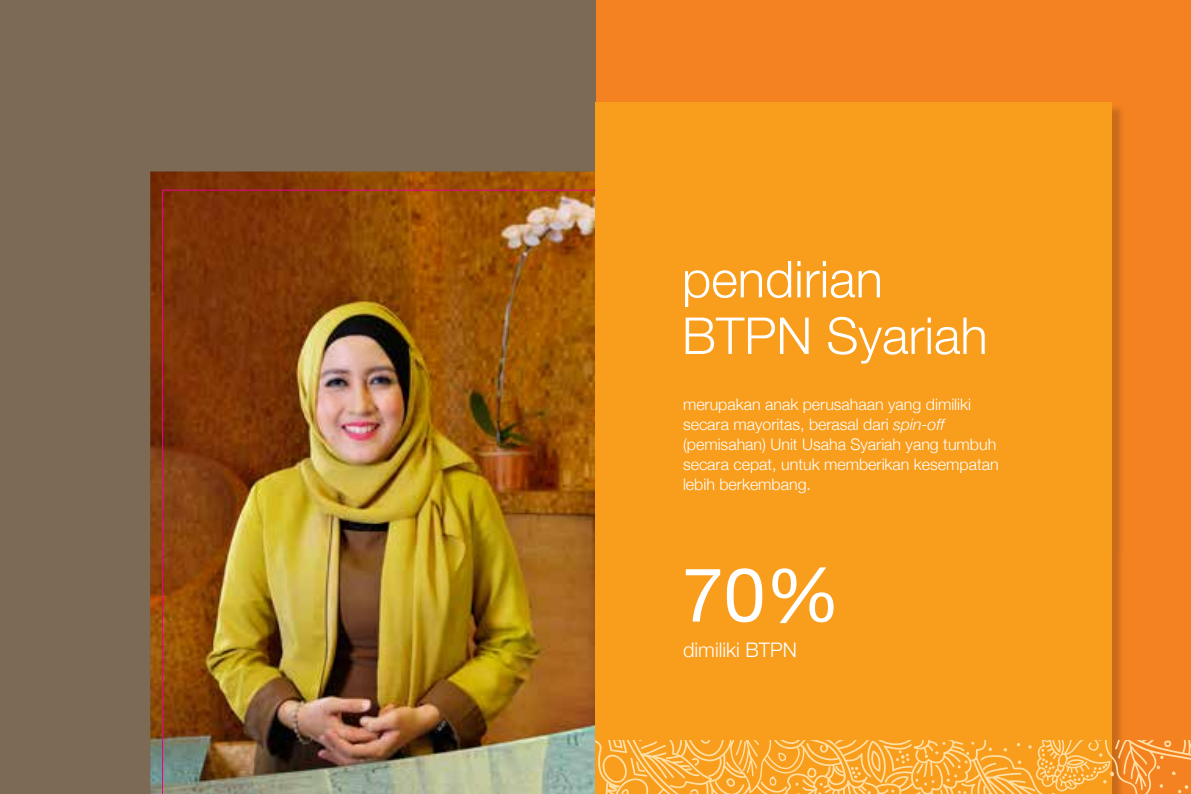
<style>
.page{position:relative;width:1191px;height:794px;background:#fff}
.page>*{position:absolute;margin:0;border:0;box-sizing:border-box;transform-origin:0 0}
.t1{font:75px "Helvetica Neue";color:#fff}
.t2{font:300 50.9px/56.6px "Helvetica Neue";color:#fff}
.t3{font:300 20.1px "Helvetica Neue";color:#fff}
.t4{font:300 16px/20px "Helvetica Neue";color:#fff}
.s1{font-style:italic}
</style>
<div class="page">
<div style="left:595px;top:0;width:596px;height:794px;background:#f58220"></div>
<div style="left:0;top:0;width:595px;height:794px;background:#7c6a55"></div>
<img style="left:150px;top:171px;width:445px;height:623px">
<div style="left:595px;top:102px;width:517px;height:692px;background:#f99d1c"></div>
<img style="left:162px;top:190px;width:434px;height:604px">
<svg style="left:595px;top:740px;width:596px;height:54px"></svg>
<h2 class="t2" style="left:682px;top:248px;width:307px">pendirian<br>BTPN Syariah</h2>
<p class="t4" style="left:683px;top:393px;width:317px">merupakan anak perusahaan yang dimiliki secara mayoritas, berasal dari <span class="s1">spin-off </span>(pemisahan) Unit Usaha Syariah yang tumbuh secara cepat, untuk memberikan kesempatan lebih berkembang.</p>
<h1 class="t1" style="left:682px;top:541px;width:160px">70%</h1>
<p class="t3" style="left:683px;top:634px;width:115px">dimiliki BTPN</p>
</div>
